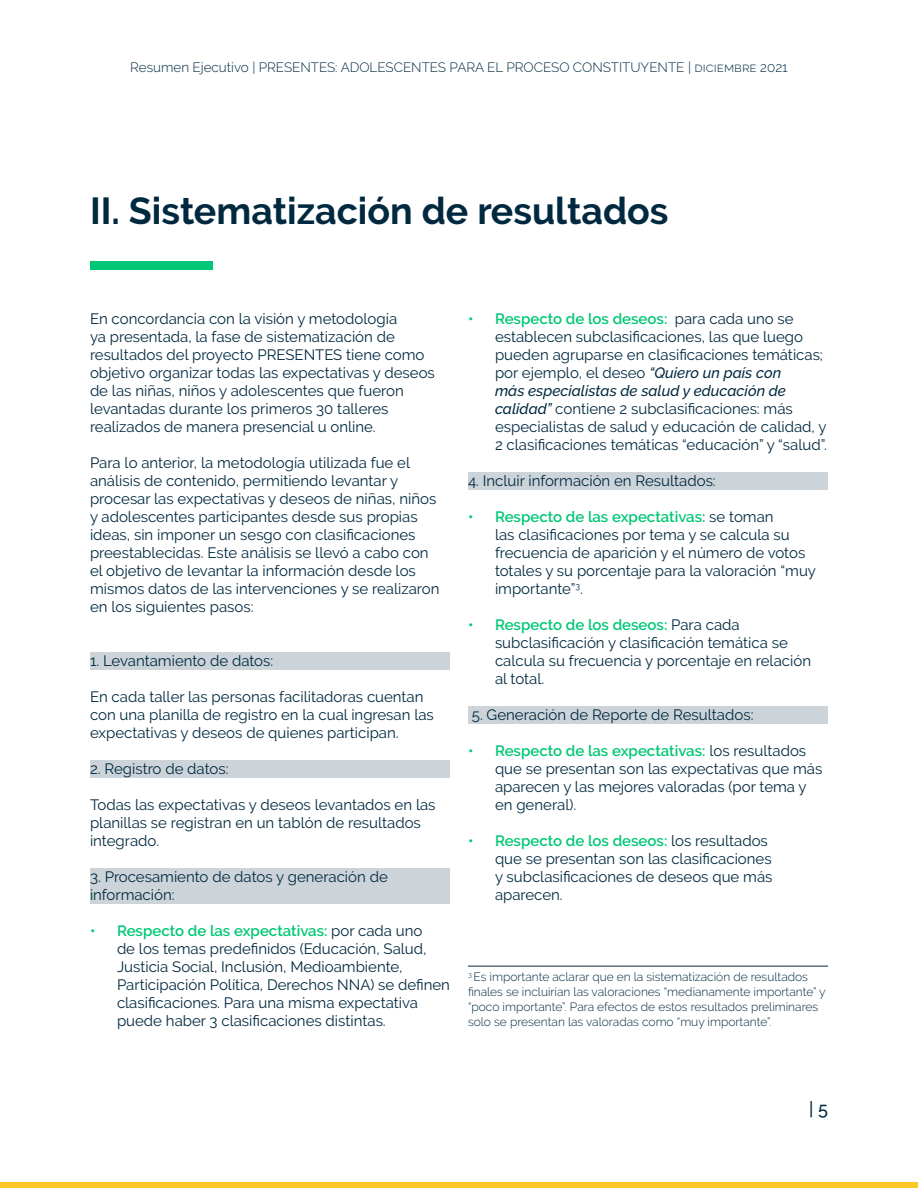
<style>
.page{position:relative;width:918px;height:1188px;background:#fff}
.page>*{position:absolute;margin:0;border:0;box-sizing:border-box;transform-origin:0 0}
.t1{font:700 37.5px "Raleway";color:#002940}
.t2{font:500 18px "Raleway";color:#002940}
.t3{font:15px/18px "Raleway";color:#002940}
.t4{font:300 13.5px "Raleway";color:#002940}
.t5{font:300 12px/15px "Raleway";color:#002940}
.s1{font-weight:600;color:#00c775}
.s2{font-weight:500;font-style:italic}
</style>
<div class="page">
<div style="left:0;top:1182px;width:918px;height:6px;background:#ffc726"></div>
<div style="left:90px;top:652px;width:360px;height:18px;background:#ccd4d9"></div>
<div style="left:90px;top:760px;width:360px;height:18px;background:#ccd4d9"></div>
<div style="left:90px;top:868px;width:360px;height:36px;background:#ccd4d9"></div>
<div style="left:90px;top:261px;width:123px;height:9px;background:#00c775"></div>
<div style="left:468px;top:472px;width:360px;height:18px;background:#ccd4d9"></div>
<div style="left:468px;top:706px;width:360px;height:18px;background:#ccd4d9"></div>
<hr style="left:468px;top:966px;width:360px;height:1px;background:#002940">
<p class="t4" style="left:130px;top:59px;width:659px">Resumen Ejecutivo | PRESENTES: ADOLESCENTES PARA EL PROCESO CONSTITUYENTE | diciembre 2021</p>
<p class="t1" style="left:90px;top:190px;width:580px">II. Sistematización de resultados</p>
<p class="t3" style="left:90px;top:310px;width:346px">En concordancia con la visión y metodología<br>ya presentada, la fase de sistematización de resultados del proyecto PRESENTES tiene como objetivo organizar todas las expectativas y deseos de las niñas, niños y adolescentes que fueron levantadas durante los primeros 30 talleres realizados de manera presencial u online.</p>
<p class="t3" style="left:90px;top:454px;width:351px">Para lo anterior, la metodología utilizada fue el análisis de contenido, permitiendo levantar y procesar las expectativas y deseos de niñas, niños y adolescentes participantes desde sus propias ideas, sin imponer un sesgo con clasificaciones preestablecidas. Este análisis se llevó a cabo con el objetivo de levantar la información desde los mismos datos de las intervenciones y se realizaron en los siguientes pasos:</p>
<p class="t3" style="left:90px;top:652px;width:185px">1. Levantamiento de datos:</p>
<p class="t3" style="left:90px;top:688px;width:345px">En cada taller las personas facilitadoras cuentan con una planilla de registro en la cual ingresan las expectativas y deseos de quienes participan.</p>
<p class="t3" style="left:90px;top:760px;width:140px">2. Registro de datos:</p>
<p class="t3" style="left:90px;top:796px;width:347px">Todas las expectativas y deseos levantados en las planillas se registran en un tablón de resultados integrado.</p>
<p class="t3" style="left:90px;top:868px;width:299px">3. Procesamiento de datos y generación de información:</p>
<p class="t3" style="left:117px;top:922px;width:334px;text-indent:-27px"><span class="s1">• Respecto de las expectativas:</span> por cada uno<br>de los temas predefinidos (Educación, Salud, Justicia Social, Inclusión, Medioambiente, Participación Política, Derechos NNA) se definen clasificaciones. Para una misma expectativa puede haber 3 clasificaciones distintas.</p>
<p class="t3" style="left:495px;top:310px;width:334px;text-indent:-27px"><span class="s1">• Respecto de los deseos:</span> para cada uno se establecen subclasificaciones, las que luego pueden agruparse en clasificaciones temáticas; por ejemplo, el deseo <span class="s2">“Quiero un país con<br>más especialistas de salud y educación de calidad”</span> contiene 2 subclasificaciones: más especialistas de salud y educación de calidad, y 2 clasificaciones temáticas “educación” y “salud”.</p>
<p class="t3" style="left:468px;top:472px;width:249px">4. Incluir información en Resultados:</p>
<p class="t3" style="left:495px;top:508px;width:323px;text-indent:-27px"><span class="s1">• Respecto de las expectativas:</span> se toman<br>las clasificaciones por tema y se calcula su frecuencia de aparición y el número de votos totales y su porcentaje para la valoración “muy importante”<sup>3</sup>.</p>
<p class="t3" style="left:495px;top:616px;width:318px;text-indent:-27px"><span class="s1">• Respecto de los deseos:</span> Para cada subclasificación y clasificación temática se calcula su frecuencia y porcentaje en relación al total.</p>
<p class="t3" style="left:472px;top:706px;width:283px">5. Generación de Reporte de Resultados:</p>
<p class="t3" style="left:495px;top:742px;width:329px;text-indent:-27px"><span class="s1">• Respecto de las expectativas:</span> los resultados que se presentan son las expectativas que más aparecen y las mejores valoradas (por tema y en general).</p>
<p class="t3" style="left:495px;top:832px;width:279px;text-indent:-27px"><span class="s1">• Respecto de los deseos:</span> los resultados que se presentan son las clasificaciones y subclasificaciones de deseos que más aparecen.</p>
<p class="t5" style="left:468px;top:969px;width:359px"><sup>3</sup> Es importante aclarar que en la sistematización de resultados finales se incluirían las valoraciones “medianamente importante” y “poco importante”. Para efectos de estos resultados preliminares solo se presentan las valoradas como “muy importante”.</p>
<p class="t2" style="left:809px;top:1098px;width:20px">| 5</p>
</div>
